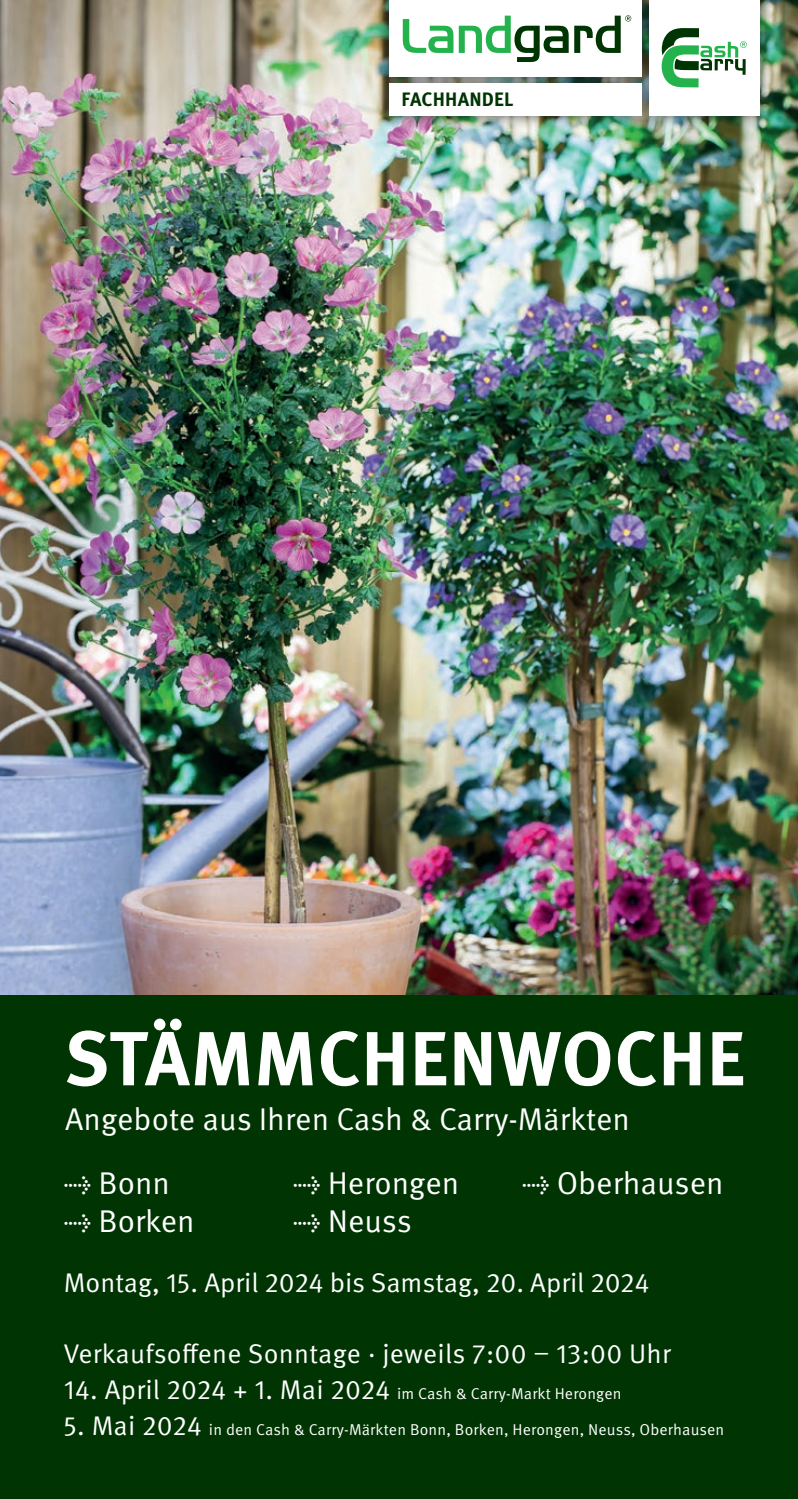
<style>
.page{position:relative;width:798px;height:1499px;background:#fff}
.page>*{position:absolute;margin:0;border:0;box-sizing:border-box;transform-origin:0 0}
.t1{font:700 76.5px "Meta Pro";letter-spacing:.01em;color:#fff}
.t2{font:31.5px "Meta Pro Norm";color:#fff}
.t3{font:27px "Meta Pro Norm";color:#fff}
.t4{font:700 19.35px "Meta Pro";letter-spacing:.01em;color:#003503}
.t5{font:15.75px "Meta Pro Norm";letter-spacing:.01em;color:#fff}
.s1{font-size:27px}
</style>
<div class="page">
<img style="left:0;top:0;width:797px;height:996px">
<div style="left:0;top:996px;width:797px;height:503px;background:#003503"></div>
<div style="left:374px;top:0;width:399px;height:130px;background:#231f20;opacity:.75"></div>
<div style="left:648px;top:0;width:111px;height:116px;background:#fff"></div>
<div style="left:389px;top:0;width:252px;height:76px;background:#fff"></div>
<div style="left:389px;top:83px;width:252px;height:32px;background:#fff"></div>
<svg style="left:402px;top:16px;width:166px;height:46px"></svg>
<svg style="left:574px;top:15px;width:57px;height:38px"></svg>
<svg style="left:661px;top:28px;width:85px;height:59px"></svg>
<p class="t4" style="left:401px;top:84px;width:114px">FACHHANDEL</p>
<h1 class="t1" style="left:64px;top:999px;width:682px">STÄMMCHENWOCHE</h1>
<h2 class="t2" style="left:65px;top:1096px;width:566px">Angebote aus Ihren Cash &amp; Carry-Märkten</h2>
<h2 class="t2" style="left:64px;top:1159px;width:108px">→ Bonn</h2>
<h2 class="t2" style="left:64px;top:1197px;width:132px">→ Borken</h2>
<h2 class="t2" style="left:522px;top:1159px;width:203px">→ Oberhausen</h2>
<h2 class="t2" style="left:293px;top:1159px;width:168px">→ Herongen</h2>
<h2 class="t2" style="left:293px;top:1197px;width:120px">→ Neuss</h2>
<h3 class="t3" style="left:64px;top:1262px;width:587px">Montag, 15. April 2024 bis Samstag, 20. April 2024</h3>
<h3 class="t3" style="left:64px;top:1333px;width:608px">Verkaufsoffene Sonntage · jeweils 7:00 – 13:00 Uhr</h3>
<p class="t5" style="left:64px;top:1382px;width:559px"><span class="s1">14. April 2024 + 1. Mai 2024</span> im Cash &amp; Carry-Markt Herongen</p>
<p class="t5" style="left:64px;top:1418px;width:661px"><span class="s1">5. Mai 2024</span> in den Cash &amp; Carry-Märkten Bonn, Borken, Herongen, Neuss, Oberhausen</p>
</div>
